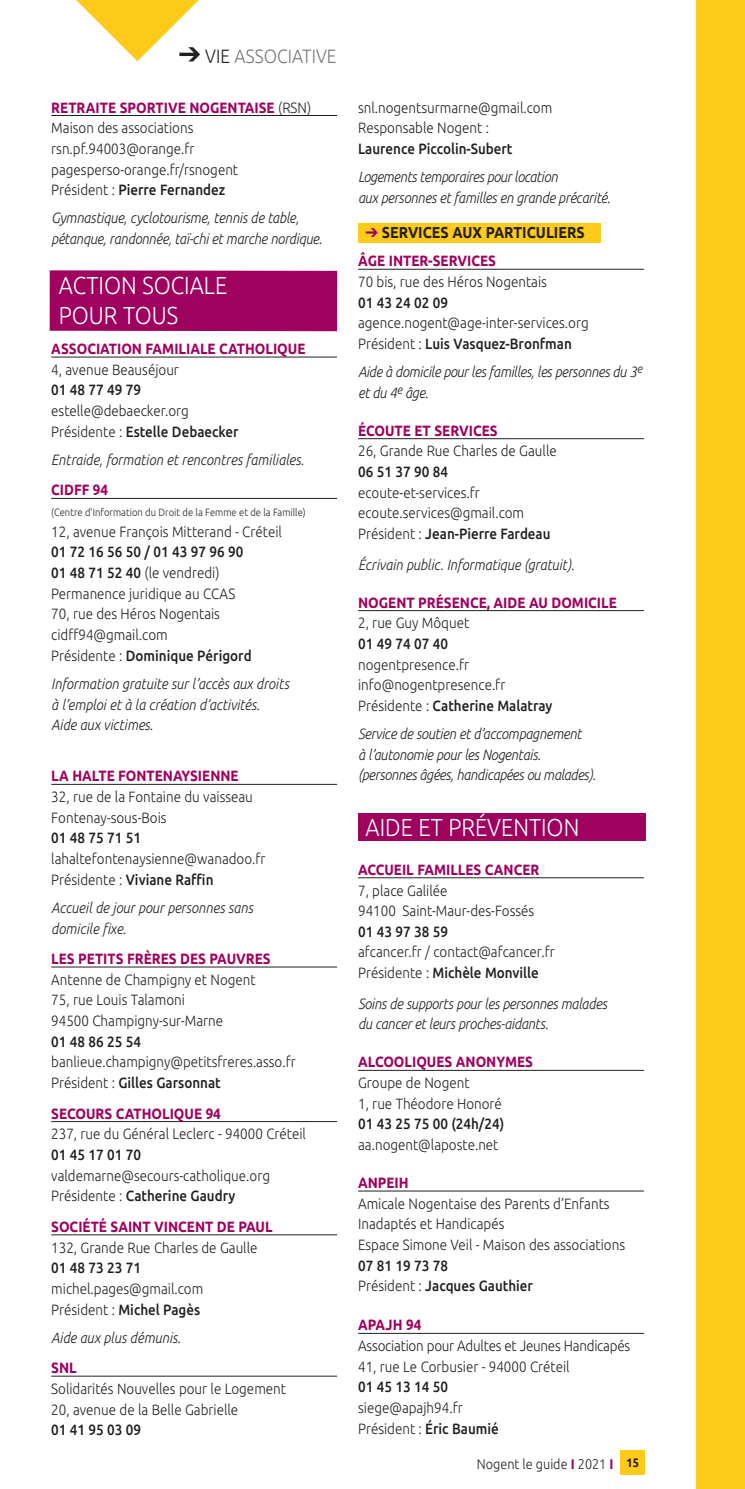
<style>
.page{position:relative;width:745px;height:1489px;background:#fff}
.page>*{position:absolute;margin:0;border:0;box-sizing:border-box;transform-origin:0 0}
.t1{font:300 24.5px/29.4px "Ubuntu";color:#fff;scale:.9 1}
.t2{font:300 19.25px "Ubuntu";color:#76787b;scale:.9 1}
.t3{font:700 15.75px "Ubuntu";color:#231f20;scale:.9 1}
.t4{font:300 14.88px/20.7px "Ubuntu";color:#231f20;scale:.9 1}
.t5{font:italic 300 14.88px/20.7px "Ubuntu";letter-spacing:-.015em;color:#231f20;scale:.9 1}
.t6{font:700 14.88px "Ubuntu";color:#9e015e;scale:.9 1}
.t7{font:500 14.88px/20.7px "Ubuntu";color:#231f20;scale:.9 1}
.t8{font:300 14px "Ubuntu";color:#231f20;scale:.9 1}
.t9{font:300 10.5px "Ubuntu";color:#231f20;scale:.9 1}
.s1{color:#231f20}
.s2{font-weight:700;color:#9e015e}
.s3{font-weight:500}
.s4{font-weight:300}
.s5{font-weight:700;font-size:12.25px}
</style>
<div class="page">
<div style="left:358px;top:813px;width:287px;height:28px;background:#9e015e"></div>
<div style="left:358px;top:223px;width:242px;height:20px;background:#fecb1b"></div>
<div style="left:50px;top:270px;width:287px;height:61px;background:#9e015e"></div>
<div style="left:696px;top:0;width:48px;height:1488px;background:#fecb1b"></div>
<div style="left:620px;top:1450px;width:25px;height:25px;background:#fecb1b"></div>
<hr style="left:51px;top:115px;width:286px;height:1px;background:#231f20">
<hr style="left:51px;top:357px;width:286px;height:1px;background:#231f20">
<hr style="left:51px;top:498px;width:286px;height:1px;background:#231f20">
<hr style="left:51px;top:784px;width:286px;height:1px;background:#231f20">
<hr style="left:51px;top:966px;width:286px;height:1px;background:#231f20">
<hr style="left:51px;top:1121px;width:286px;height:1px;background:#231f20">
<hr style="left:51px;top:1234px;width:286px;height:1px;background:#231f20">
<hr style="left:51px;top:1375px;width:286px;height:1px;background:#231f20">
<hr style="left:358px;top:269px;width:285px;height:1px;background:#231f20">
<hr style="left:358px;top:438px;width:285px;height:1px;background:#231f20">
<hr style="left:358px;top:610px;width:285px;height:1px;background:#231f20">
<hr style="left:358px;top:877px;width:285px;height:1px;background:#231f20">
<hr style="left:358px;top:1069px;width:285px;height:1px;background:#231f20">
<hr style="left:358px;top:1190px;width:285px;height:1px;background:#231f20">
<hr style="left:358px;top:1332px;width:285px;height:1px;background:#231f20">
<svg style="left:76px;top:0;width:123px;height:61px"></svg>
<p class="t2" style="left:205px;top:44px;width:147px"><span class="s1">VIE</span> ASSOCIATIVE</p>
<p class="t4" style="left:51px;top:97px;width:290px"><span class="s2">RETRAITE SPORTIVE NOGENTAISE</span> (RSN)<br>Maison des associations rsn.pf.94003@orange.fr pagesperso-orange.fr/rsnogent<br>Président : <span class="s3">Pierre Fernandez</span></p>
<p class="t5" style="left:51px;top:207px;width:302px">Gymnastique, cyclotourisme, tennis de table, pétanque, randonnée, taï-chi et marche nordique.</p>
<h1 class="t1" style="left:59px;top:270px;width:189px">ACTION SOCIALE<br>POUR TOUS</h1>
<p class="t6" style="left:51px;top:340px;width:284px">ASSOCIATION FAMILIALE CATHOLIQUE</p>
<p class="t4" style="left:51px;top:359px;width:143px">4, avenue Beauséjour</p>
<p class="t7" style="left:51px;top:379px;width:101px">01 48 77 49 79</p>
<p class="t4" style="left:51px;top:400px;width:209px">estelle@debaecker.org<br>Présidente : <span class="s3">Estelle Debaecker</span></p>
<p class="t5" style="left:51px;top:449px;width:282px">Entraide, formation et rencontres familiales.</p>
<p class="t6" style="left:51px;top:481px;width:65px">CIDFF 94</p>
<p class="t9" style="left:51px;top:506px;width:284px">(Centre d’Information du Droit de la Femme et de la Famille)</p>
<p class="t4" style="left:51px;top:521px;width:258px">12, avenue François Mitterand - Créteil</p>
<p class="t4" style="left:51px;top:541px;width:224px"><span class="s3">01 72 16 56 50 / 01 43 97 96 90<br>01 48 71 52 40</span> (le vendredi)<br>Permanence juridique au CCAS<br>70, rue des Héros Nogentais cidff94@gmail.com<br>Présidente : <span class="s3">Dominique Périgord</span></p>
<p class="t5" style="left:51px;top:672px;width:265px">Information gratuite sur l’accès aux droits à l’emploi et à la création d’activités.<br>Aide aux victimes.</p>
<p class="t6" style="left:51px;top:767px;width:210px">LA HALTE FONTENAYSIENNE</p>
<p class="t4" style="left:51px;top:786px;width:225px">32, rue de la Fontaine du vaisseau<br>Fontenay-sous-Bois</p>
<p class="t7" style="left:51px;top:827px;width:101px">01 48 75 71 51</p>
<p class="t4" style="left:51px;top:848px;width:239px">lahaltefontenaysienne@wanadoo.fr<br>Présidente : <span class="s3">Viviane Raffin</span></p>
<p class="t5" style="left:51px;top:896px;width:226px">Accueil de jour pour personnes sans domicile fixe.</p>
<p class="t6" style="left:51px;top:949px;width:245px">LES PETITS FRÈRES DES PAUVRES</p>
<p class="t4" style="left:51px;top:968px;width:228px">Antenne de Champigny et Nogent<br>75, rue Louis Talamoni<br>94500 Champigny-sur-Marne</p>
<p class="t7" style="left:51px;top:1030px;width:101px">01 48 86 25 54</p>
<p class="t4" style="left:51px;top:1051px;width:273px">banlieue.champigny@petitsfreres.asso.fr<br>Président : <span class="s3">Gilles Garsonnat</span></p>
<p class="t6" style="left:51px;top:1104px;width:190px">SECOURS CATHOLIQUE 94</p>
<p class="t4" style="left:51px;top:1123px;width:284px">237, rue du Général Leclerc - 94000 Créteil</p>
<p class="t7" style="left:51px;top:1143px;width:101px">01 45 17 01 70</p>
<p class="t4" style="left:51px;top:1164px;width:244px">valdemarne@secours-catholique.org<br>Présidente : <span class="s3">Catherine Gaudry</span></p>
<p class="t6" style="left:51px;top:1217px;width:247px">SOCIÉTÉ SAINT VINCENT DE PAUL</p>
<p class="t4" style="left:51px;top:1236px;width:230px">132, Grande Rue Charles de Gaulle</p>
<p class="t7" style="left:51px;top:1256px;width:101px">01 48 73 23 71</p>
<p class="t4" style="left:51px;top:1277px;width:170px">michel.pages@gmail.com<br>Président : <span class="s3">Michel Pagès</span></p>
<p class="t5" style="left:51px;top:1326px;width:145px">Aide aux plus démunis.</p>
<p class="t6" style="left:51px;top:1358px;width:30px">SNL</p>
<p class="t4" style="left:51px;top:1377px;width:262px">Solidarités Nouvelles pour le Logement<br>20, avenue de la Belle Gabrielle</p>
<p class="t7" style="left:51px;top:1418px;width:101px">01 41 95 03 09</p>
<p class="t4" style="left:358px;top:97px;width:217px">snl.nogentsurmarne@gmail.com<br>Responsable Nogent :</p>
<p class="t7" style="left:358px;top:138px;width:173px">Laurence Piccolin-Subert</p>
<p class="t5" style="left:358px;top:166px;width:282px">Logements temporaires pour location<br>aux personnes et familles en grande précarité.</p>
<p class="t3" style="left:381px;top:223px;width:227px">SERVICES AUX PARTICULIERS</p>
<p class="t6" style="left:358px;top:252px;width:155px">ÂGE INTER-SERVICES</p>
<p class="t4" style="left:358px;top:271px;width:211px">70 bis, rue des Héros Nogentais</p>
<p class="t7" style="left:358px;top:291px;width:101px">01 43 24 02 09</p>
<p class="t4" style="left:358px;top:312px;width:257px">agence.nogent@age-inter-services.org<br>Président : <span class="s3">Luis Vasquez-Bronfman</span></p>
<p class="t5" style="left:358px;top:361px;width:317px">Aide à domicile pour les familles, les personnes du 3<sup>e </sup>et du 4<sup>e</sup> âge.</p>
<p class="t6" style="left:358px;top:421px;width:156px">ÉCOUTE ET SERVICES</p>
<p class="t4" style="left:358px;top:440px;width:222px">26, Grande Rue Charles de Gaulle</p>
<p class="t7" style="left:358px;top:461px;width:101px">06 51 37 90 84</p>
<p class="t4" style="left:358px;top:481px;width:215px">ecoute-et-services.fr ecoute.services@gmail.com<br>Président : <span class="s3">Jean-Pierre Fardeau</span></p>
<p class="t5" style="left:358px;top:553px;width:242px">Écrivain public. Informatique (gratuit).</p>
<p class="t6" style="left:358px;top:593px;width:289px">NOGENT PRÉSENCE, AIDE AU DOMICILE</p>
<p class="t4" style="left:358px;top:612px;width:125px">2, rue Guy Môquet</p>
<p class="t7" style="left:358px;top:633px;width:101px">01 49 74 07 40</p>
<p class="t4" style="left:358px;top:653px;width:217px">nogentpresence.fr info@nogentpresence.fr<br>Présidente : <span class="s3">Catherine Malatray</span></p>
<p class="t5" style="left:358px;top:723px;width:265px">Service de soutien et d’accompagnement<br>à l’autonomie pour les Nogentais. (personnes âgées, handicapées ou malades).</p>
<h1 class="t1" style="left:365px;top:811px;width:239px">AIDE ET PRÉVENTION</h1>
<p class="t6" style="left:358px;top:860px;width:203px">ACCUEIL FAMILLES CANCER</p>
<p class="t4" style="left:358px;top:879px;width:197px">7, place Galilée<br>94100 Saint-Maur-des-Fossés</p>
<p class="t7" style="left:358px;top:920px;width:101px">01 43 97 38 59</p>
<p class="t4" style="left:358px;top:941px;width:220px">afcancer.fr / contact@afcancer.fr<br>Présidente : <span class="s3">Michèle Monville</span></p>
<p class="t5" style="left:358px;top:992px;width:278px">Soins de supports pour les personnes malades du cancer et leurs proches-aidants.</p>
<p class="t6" style="left:358px;top:1053px;width:196px">ALCOOLIQUES ANONYMES</p>
<p class="t4" style="left:358px;top:1072px;width:161px">Groupe de Nogent<br>1, rue Théodore Honoré</p>
<p class="t7" style="left:358px;top:1113px;width:164px">01 43 25 75 00 (24h/24)</p>
<p class="t4" style="left:358px;top:1133px;width:157px">aa.nogent@laposte.net</p>
<p class="t6" style="left:358px;top:1173px;width:58px">ANPEIH</p>
<p class="t4" style="left:358px;top:1192px;width:298px">Amicale Nogentaise des Parents d’Enfants<br>Inadaptés et Handicapés<br>Espace Simone Veil - Maison des associations</p>
<p class="t7" style="left:358px;top:1254px;width:196px">07 81 19 73 78<br><span class="s4">Président :</span> Jacques Gauthier</p>
<p class="t6" style="left:358px;top:1315px;width:72px">APAJH 94</p>
<p class="t4" style="left:358px;top:1334px;width:304px">Association pour Adultes et Jeunes Handicapés<br>41, rue Le Corbusier - 94000 Créteil</p>
<p class="t7" style="left:358px;top:1376px;width:101px">01 45 13 14 50</p>
<p class="t4" style="left:358px;top:1396px;width:158px">siege@apajh94.fr<br>Président : <span class="s3">Éric Baumié</span></p>
<p class="t8" style="left:476px;top:1454px;width:181px">Nogent le guide <span class="s2">I</span> 2021 <span class="s2">I</span> <span class="s5">15</span></p>
</div>
